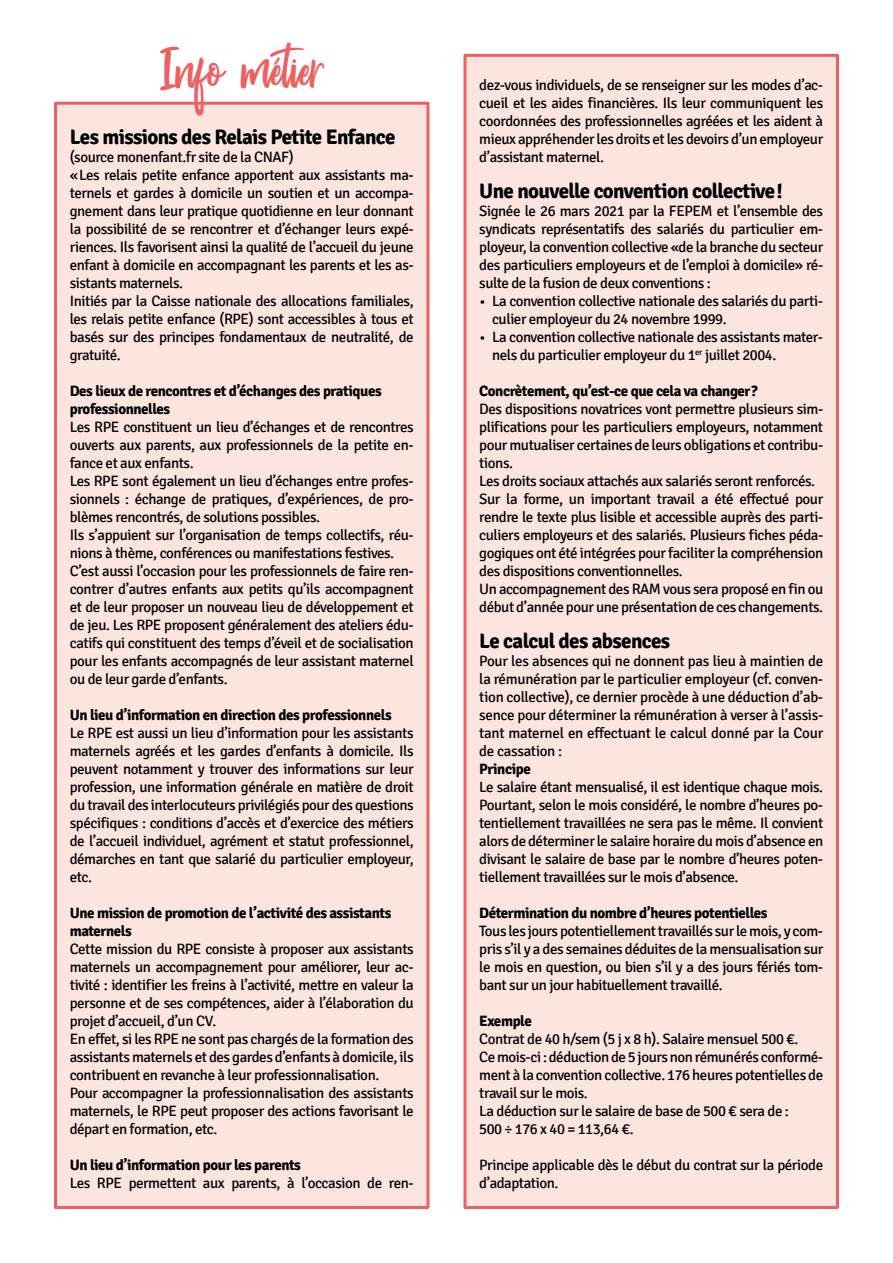
<style>
.page{position:relative;width:893px;height:1263px;background:#fff}
.page>*{position:absolute;margin:0;border:0;box-sizing:border-box;transform-origin:0 0}
.t1{font:45px "Passengers Script";color:#ec6162}
.t2{font:700 21px "Signika";letter-spacing:-.03em;color:#000}
.t3{font:15px/18px "Signika";letter-spacing:-.03em;color:#000}
.t4{font:700 15px/18px "Signika";letter-spacing:-.03em;color:#000}
</style>
<div class="page">
<div style="left:56px;top:103px;width:372px;height:1104px;background:#fce4df"></div>
<div style="left:54px;top:102px;width:375px;height:1107px;border:3px solid #ec6162"></div>
<div style="left:465px;top:55px;width:372px;height:1152px;background:#fce4df"></div>
<div style="left:463px;top:54px;width:376px;height:1155px;border:3px solid #ec6162"></div>
<h1 class="t1" style="left:160px;top:41px;width:164px">Info métier</h1>
<h2 class="t2" style="left:70px;top:124px;width:327px">Les missions des Relais Petite Enfance</h2>
<p class="t3" style="left:70px;top:148px;width:345px">(source monenfant.fr site de la CNAF)<br>«Les relais petite enfance apportent aux assistants ma&shy;ternels et gardes à domicile un soutien et un accompa&shy;gnement dans leur pratique quotidienne en leur donnant la possibilité de se rencontrer et d’échanger leurs expé&shy;riences. Ils favorisent ainsi la qualité de l’accueil du jeune enfant à domicile en accompagnant les parents et les as&shy;sistants maternels.<br>Initiés par la Caisse nationale des allocations familiales, les relais petite enfance (RPE) sont accessibles à tous et basés sur des principes fondamentaux de neutralité, de gratuité.</p>
<p class="t4" style="left:70px;top:382px;width:313px">Des lieux de rencontres et d’échanges des pratiques professionnelles</p>
<p class="t3" style="left:70px;top:418px;width:345px">Les RPE constituent un lieu d’échanges et de rencontres ouverts aux parents, aux professionnels de la petite en&shy;fance et aux enfants.<br>Les RPE sont également un lieu d’échanges entre profes&shy;sionnels : échange de pratiques, d’expériences, de pro&shy;blèmes rencontrés, de solutions possibles.<br>Ils s’appuient sur l’organisation de temps collectifs, réu&shy;nions à thème, conférences ou manifestations festives.<br>C’est aussi l’occasion pour les professionnels de faire ren&shy;contrer d’autres enfants aux petits qu’ils accompagnent et de leur proposer un nouveau lieu de développement et de jeu. Les RPE proposent généralement des ateliers édu&shy;catifs qui constituent des temps d’éveil et de socialisation pour les enfants accompagnés de leur assistant maternel ou de leur garde d’enfants.</p>
<p class="t4" style="left:70px;top:706px;width:323px">Un lieu d’information en direction des professionnels</p>
<p class="t3" style="left:70px;top:724px;width:345px;text-align:justify">Le RPE est aussi un lieu d’information pour les assistants maternels agréés et les gardes d’enfants à domicile. Ils peuvent notamment y trouver des informations sur leur profession, une information générale en matière de droit du travail des interlocuteurs privilégiés pour des questions spécifiques : conditions d’accès et d’exercice des métiers de l’accueil individuel, agrément et statut professionnel, démarches en tant que salarié du particulier employeur, etc.</p>
<p class="t4" style="left:70px;top:904px;width:323px">Une mission de promotion de l’activité des assistants maternels</p>
<p class="t3" style="left:70px;top:940px;width:345px">Cette mission du RPE consiste à proposer aux assistants maternels un accompagnement pour améliorer, leur ac&shy;tivité : identifier les freins à l’activité, mettre en valeur la personne et de ses compétences, aider à l’élaboration du projet d’accueil, d’un CV….<br>En effet, si les RPE ne sont pas chargés de la formation des assistants maternels et des gardes d’enfants à domicile, ils contribuent en revanche à leur professionnalisation.<br>Pour accompagner la professionnalisation des assistants maternels, le RPE peut proposer des actions favorisant le départ en formation, etc.</p>
<p class="t4" style="left:70px;top:1156px;width:233px">Un lieu d’information pour les parents</p>
<p class="t3" style="left:70px;top:1174px;width:345px">Les RPE permettent aux parents, à l’occasion de ren-</p>
<p class="t3" style="left:479px;top:76px;width:345px;text-align:justify">dez-vous individuels, de se renseigner sur les modes d’ac&shy;cueil et les aides financières. Ils leur communiquent les coordonnées des professionnelles agréées et les aident à mieux appréhender les droits et les devoirs d’un employeur d’assistant maternel.</p>
<h2 class="t2" style="left:479px;top:178px;width:305px">Une nouvelle convention collective!</h2>
<p class="t3" style="left:479px;top:202px;width:345px;text-align:justify">Signée le 26 mars 2021 par la FEPEM et l’ensemble des syndicats représentatifs des salariés du particulier em&shy;ployeur, la convention collective «de la branche du secteur des particuliers employeurs et de l’emploi à domicile» ré&shy;sulte de la fusion de deux conventions :</p>
<p class="t3" style="left:492px;top:292px;width:333px;text-indent:-13px">• La convention collective nationale des salariés du parti&shy;culier employeur du 24 novembre 1999.</p>
<p class="t3" style="left:492px;top:328px;width:333px;text-indent:-13px">• La convention collective nationale des assistants mater&shy;nels du particulier employeur du 1<sup>er</sup> juillet 2004.</p>
<p class="t4" style="left:479px;top:382px;width:280px">Concrètement, qu’est-ce que cela va changer?</p>
<p class="t3" style="left:479px;top:400px;width:345px">Des dispositions novatrices vont permettre plusieurs sim&shy;plifications pour les particuliers employeurs, notamment pour mutualiser certaines de leurs obligations et contribu&shy;tions.<br>Les droits sociaux attachés aux salariés seront renforcés.<br>Sur la forme, un important travail a été effectué pour rendre le texte plus lisible et accessible auprès des parti&shy;culiers employeurs et des salariés. Plusieurs fiches péda&shy;gogiques ont été intégrées pour faciliter la compréhension des dispositions conventionnelles.<br>Un accompagnement des RAM vous sera proposé en fin ou début d’année pour une présentation de ces changements.</p>
<h2 class="t2" style="left:479px;top:628px;width:192px">Le calcul des absences</h2>
<p class="t3" style="left:479px;top:652px;width:345px;text-align:justify">Pour les absences qui ne donnent pas lieu à maintien de la rémunération par le particulier employeur (cf. conven&shy;tion collective), ce dernier procède à une déduction d’ab&shy;sence pour déterminer la rémunération à verser à l’assis&shy;tant maternel en effectuant le calcul donné par la Cour de cassation :</p>
<p class="t4" style="left:479px;top:760px;width:53px">Principe</p>
<p class="t3" style="left:479px;top:778px;width:345px;text-align:justify">Le salaire étant mensualisé, il est identique chaque mois.<br>Pourtant, selon le mois considéré, le nombre d’heures po&shy;tentiellement travaillées ne sera pas le même. Il convient alors de déterminer le salaire horaire du mois d’absence en divisant le salaire de base par le nombre d’heures poten&shy;tiellement travaillées sur le mois d’absence.</p>
<p class="t4" style="left:479px;top:904px;width:290px">Détermination du nombre d’heures potentielles</p>
<p class="t3" style="left:479px;top:922px;width:345px;text-align:justify">Tous les jours potentiellement travaillés sur le mois, y com&shy;pris s’il y a des semaines déduites de la mensualisation sur le mois en question, ou bien s’il y a des jours fériés tom&shy;bant sur un jour habituellement travaillé.</p>
<p class="t4" style="left:479px;top:1012px;width:54px">Exemple</p>
<p class="t3" style="left:479px;top:1030px;width:345px">Contrat de 40 h/sem (5 j x 8 h). Salaire mensuel 500 €.<br>Ce mois-ci: déduction de 5 jours non rémunérés conformé&shy;ment à la convention collective. 176 heures potentielles de travail sur le mois.<br>La déduction sur le salaire de base de 500 € sera de :<br>500 ÷ 176 x 40 = 113,64 €.</p>
<p class="t3" style="left:479px;top:1156px;width:345px">Principe applicable dès le début du contrat sur la période d’adaptation.</p>
</div>
